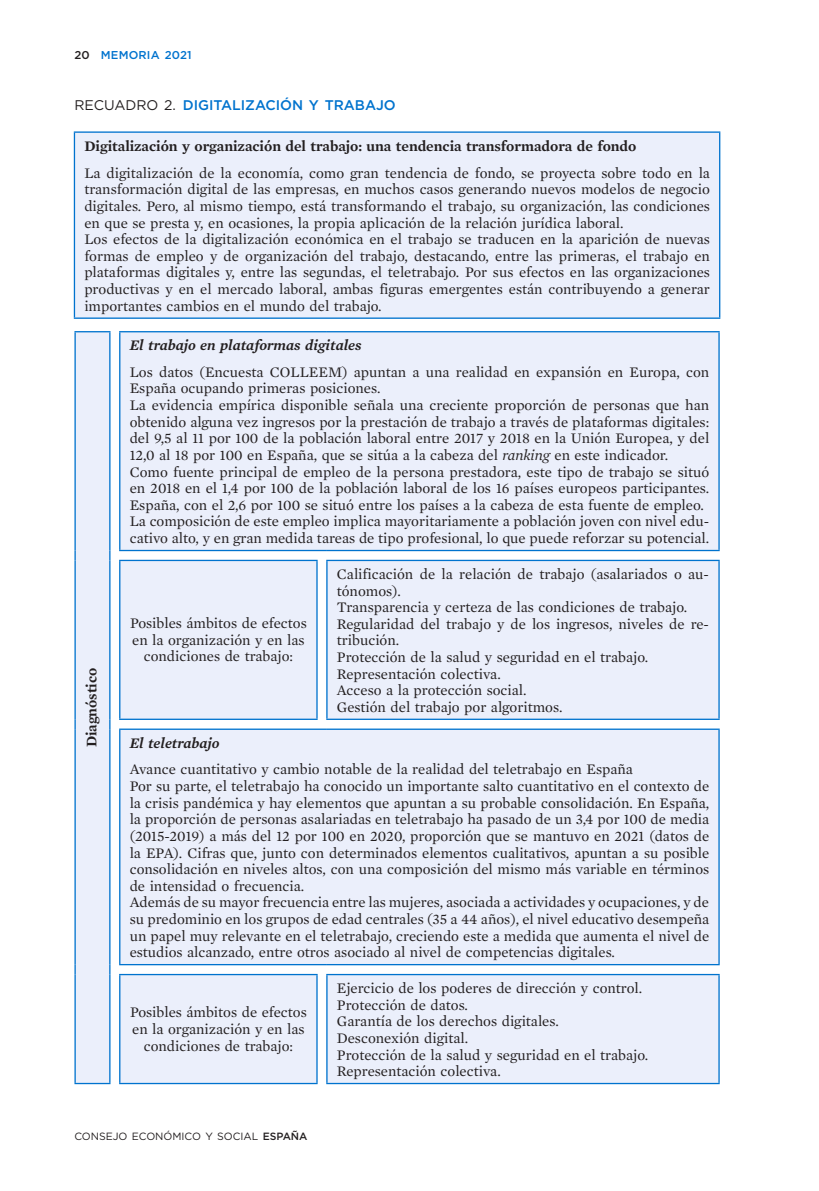
<style>
.page{position:relative;width:819px;height:1191px;background:#fff}
.page>*{position:absolute;margin:0;border:0;box-sizing:border-box;transform-origin:0 0}
.t1{font:14.88px/16.6px "Mercury Text G1";color:#231f20}
.t2{font:600 14.88px "Mercury Text G1";color:#231f20}
.t3{font:italic 600 14.88px "Mercury Text G1";color:#231f20}
.t4{font:500 14px "Gotham";letter-spacing:-.005em;color:#0073ce}
.t5{font:500 11.38px "Gotham";letter-spacing:.01em;color:#0073ce}
.t6{font:10.5px "Gotham";letter-spacing:-.005em;color:#231f20}
.s1{color:#231f20}
.s2{font-weight:400;color:#231f20}
.s3{font-style:italic}
.s4{font-weight:500}
</style>
<div class="page">
<div style="left:74px;top:132px;width:645px;height:186px;background:#ebeffb"></div>
<hr style="left:74px;top:131px;width:646px;height:2px;background:#0073ce">
<hr style="left:74px;top:133px;width:1px;height:184px;background:#0073ce">
<hr style="left:719px;top:133px;width:1px;height:184px;background:#0073ce">
<hr style="left:74px;top:317px;width:646px;height:2px;background:#0073ce">
<div style="left:76px;top:332px;width:643px;height:751px;background:#ebeffb"></div>
<hr style="left:718px;top:561px;width:1px;height:157px;background:#0073ce">
<hr style="left:718px;top:975px;width:1px;height:107px;background:#0073ce">
<hr style="left:326px;top:1082px;width:393px;height:2px;background:#0073ce">
<hr style="left:74px;top:331px;width:36px;height:1px;background:#0073ce">
<hr style="left:74px;top:332px;width:2px;height:218px;background:#0073ce">
<hr style="left:109px;top:332px;width:1px;height:218px;background:#0073ce">
<svg style="left:74px;top:550px;width:2px;height:10px"></svg>
<hr style="left:74px;top:560px;width:2px;height:159px;background:#0073ce">
<hr style="left:109px;top:560px;width:1px;height:159px;background:#0073ce">
<svg style="left:74px;top:719px;width:2px;height:10px"></svg>
<hr style="left:74px;top:729px;width:2px;height:235px;background:#0073ce">
<hr style="left:109px;top:729px;width:1px;height:235px;background:#0073ce">
<svg style="left:74px;top:964px;width:2px;height:10px"></svg>
<hr style="left:74px;top:974px;width:2px;height:108px;background:#0073ce">
<hr style="left:109px;top:974px;width:1px;height:108px;background:#0073ce">
<hr style="left:74px;top:1082px;width:36px;height:2px;background:#0073ce">
<hr style="left:119px;top:331px;width:198px;height:1px;background:#0073ce">
<hr style="left:119px;top:332px;width:1px;height:218px;background:#0073ce">
<hr style="left:327px;top:331px;width:392px;height:1px;background:#0073ce">
<hr style="left:718px;top:332px;width:1px;height:218px;background:#0073ce">
<hr style="left:119px;top:561px;width:1px;height:157px;background:#0073ce">
<hr style="left:119px;top:730px;width:1px;height:234px;background:#0073ce">
<hr style="left:718px;top:730px;width:1px;height:234px;background:#0073ce">
<hr style="left:119px;top:975px;width:1px;height:107px;background:#0073ce">
<hr style="left:119px;top:1082px;width:198px;height:2px;background:#0073ce">
<hr style="left:119px;top:550px;width:198px;height:1px;background:#0073ce">
<hr style="left:327px;top:550px;width:392px;height:1px;background:#0073ce">
<hr style="left:119px;top:560px;width:198px;height:1px;background:#0073ce">
<hr style="left:326px;top:560px;width:393px;height:1px;background:#0073ce">
<hr style="left:316px;top:561px;width:1px;height:157px;background:#0073ce">
<hr style="left:326px;top:561px;width:1px;height:157px;background:#0073ce">
<hr style="left:119px;top:718px;width:198px;height:2px;background:#0073ce">
<hr style="left:326px;top:718px;width:393px;height:2px;background:#0073ce">
<hr style="left:119px;top:728px;width:198px;height:2px;background:#0073ce">
<svg style="left:317px;top:728px;width:10px;height:2px"></svg>
<hr style="left:327px;top:728px;width:392px;height:2px;background:#0073ce">
<hr style="left:119px;top:964px;width:198px;height:1px;background:#0073ce">
<hr style="left:327px;top:964px;width:392px;height:1px;background:#0073ce">
<hr style="left:119px;top:974px;width:198px;height:1px;background:#0073ce">
<hr style="left:326px;top:974px;width:393px;height:1px;background:#0073ce">
<hr style="left:316px;top:975px;width:1px;height:107px;background:#0073ce">
<hr style="left:326px;top:975px;width:1px;height:107px;background:#0073ce">
<p class="t5" style="left:74px;top:47px;width:119px"><span class="s1">20</span> MEMORIA 2021</p>
<p class="t4" style="left:74px;top:96px;width:323px"><span class="s2">RECUADRO 2.</span> DIGITALIZACIÓN Y TRABAJO</p>
<p class="t2" style="left:84px;top:137px;width:553px">Digitalización y organización del trabajo: una tendencia transformadora de fondo</p>
<p class="t1" style="left:84px;top:164px;width:627px">La digitalización de la economía, como gran tendencia de fondo, se proyecta sobre todo en la transformación digital de las empresas, en muchos casos generando nuevos modelos de negocio digitales. Pero, al mismo tiempo, está transformando el trabajo, su organización, las condiciones en que se presta y, en ocasiones, la propia aplicación de la relación jurídica laboral.<br>Los efectos de la digitalización económica en el trabajo se traducen en la aparición de nuevas formas de empleo y de organización del trabajo, destacando, entre las primeras, el trabajo en plataformas digitales y, entre las segundas, el teletrabajo. Por sus efectos en las organizaciones productivas y en el mercado laboral, ambas figuras emergentes están contribuyendo a generar importantes cambios en el mundo del trabajo.</p>
<p class="t2" style="left:83px;top:747px;width:81px;rotate:-90deg">Diagnóstico</p>
<p class="t3" style="left:130px;top:336px;width:233px">El trabajo en plataformas digitales</p>
<p class="t1" style="left:130px;top:363px;width:581px">Los datos (Encuesta COLLEEM) apuntan a una realidad en expansión en Europa, con España ocupando primeras posiciones.<br>La evidencia empírica disponible señala una creciente proporción de personas que han obtenido alguna vez ingresos por la prestación de trabajo a través de plataformas digitales: del 9,5 al 11 por 100 de la población laboral entre 2017 y 2018 en la Unión Europea, y del 12,0 al 18 por 100 en España, que se sitúa a la cabeza del <span class="s3">ranking</span> en este indicador.<br>Como fuente principal de empleo de la persona prestadora, este tipo de trabajo se situó en 2018 en el 1,4 por 100 de la población laboral de los 16 países europeos participantes.<br>España, con el 2,6 por 100 se situó entre los países a la cabeza de esta fuente de empleo.<br>La composición de este empleo implica mayoritariamente a población joven con nivel edu&shy;cativo alto, y en gran medida tareas de tipo profesional, lo que puede reforzar su potencial.</p>
<p class="t1" style="left:130px;top:615px;width:178px;text-align:center">Posibles ámbitos de efectos en la organización y en las condiciones de trabajo:</p>
<p class="t1" style="left:337px;top:565px;width:374px">Calificación de la relación de trabajo (asalariados o au&shy;tónomos).<br>Transparencia y certeza de las condiciones de trabajo.<br>Regularidad del trabajo y de los ingresos, niveles de re&shy;tribución.<br>Protección de la salud y seguridad en el trabajo.<br>Representación colectiva.<br>Acceso a la protección social.<br>Gestión del trabajo por algoritmos.</p>
<p class="t3" style="left:130px;top:734px;width:91px">El teletrabajo</p>
<p class="t1" style="left:130px;top:761px;width:581px">Avance cuantitativo y cambio notable de la realidad del teletrabajo en España<br>Por su parte, el teletrabajo ha conocido un importante salto cuantitativo en el contexto de la crisis pandémica y hay elementos que apuntan a su probable consolidación. En España, la proporción de personas asalariadas en teletrabajo ha pasado de un 3,4 por 100 de media (2015-2019) a más del 12 por 100 en 2020, proporción que se mantuvo en 2021 (datos de la EPA). Cifras que, junto con determinados elementos cualitativos, apuntan a su posible consolidación en niveles altos, con una composición del mismo más variable en términos de intensidad o frecuencia.<br>Además de su mayor frecuencia entre las mujeres, asociada a actividades y ocupaciones, y de su predominio en los grupos de edad centrales (35 a 44 años), el nivel educativo desempeña un papel muy relevante en el teletrabajo, creciendo este a medida que aumenta el nivel de estudios alcanzado, entre otros asociado al nivel de competencias digitales.</p>
<p class="t1" style="left:130px;top:1004px;width:178px;text-align:center">Posibles ámbitos de efectos en la organización y en las condiciones de trabajo:</p>
<p class="t1" style="left:337px;top:980px;width:313px">Ejercicio de los poderes de dirección y control.<br>Protección de datos.<br>Garantía de los derechos digitales.<br>Desconexión digital.<br>Protección de la salud y seguridad en el trabajo.<br>Representación colectiva.</p>
<p class="t6" style="left:74px;top:1129px;width:234px">CONSEJO ECONÓMICO Y SOCIAL <span class="s4">ESPAÑA</span></p>
</div>
